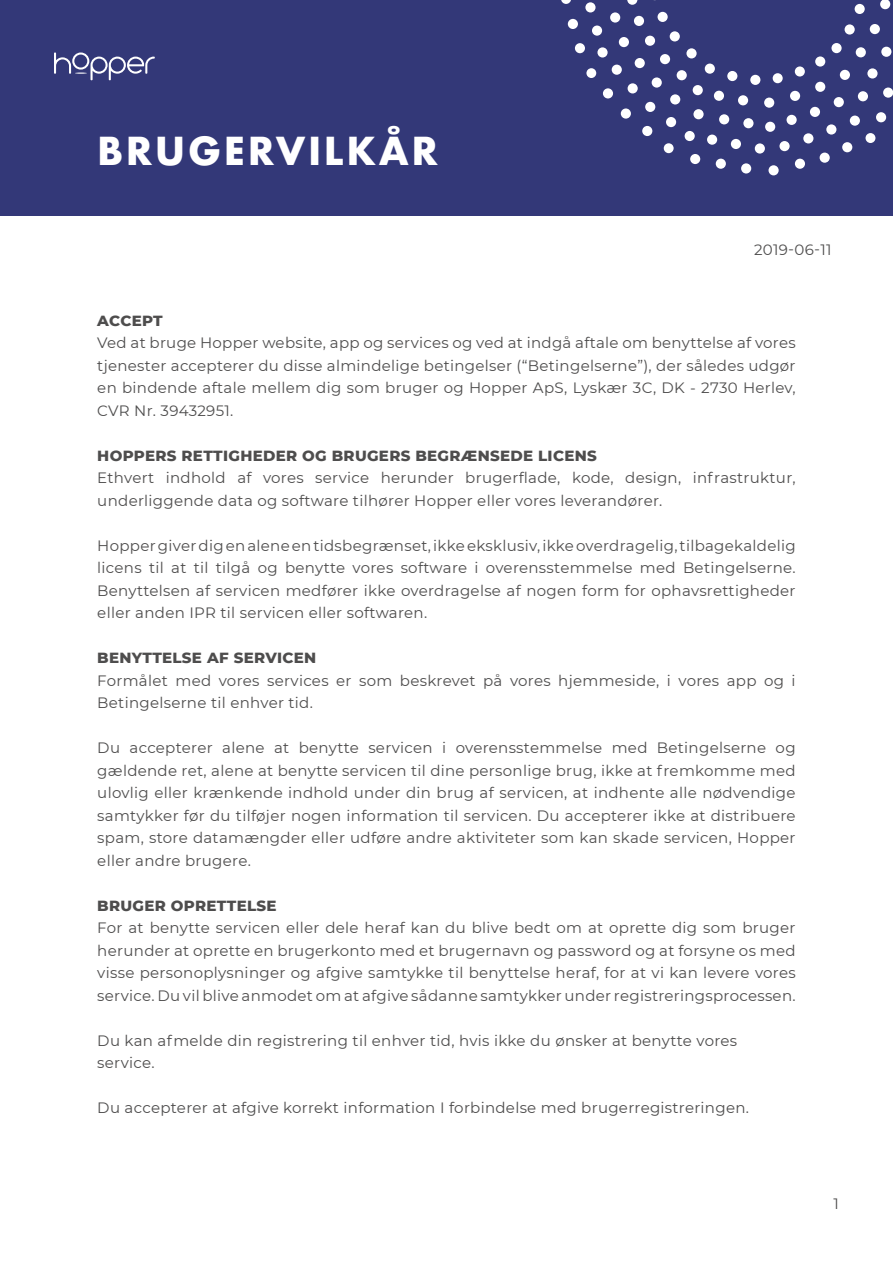
<style>
.page{position:relative;width:893px;height:1263px;background:#fff}
.page>*{position:absolute;margin:0;border:0;box-sizing:border-box;transform-origin:0 0}
.t1{font:700 37.5px "Futura";letter-spacing:.07em;color:#fff}
.t2{font:15px/22.5px "Montserrat";letter-spacing:.02em;color:#4e4d4d;text-align:justify}
.t3{font:800 15px "Montserrat";letter-spacing:.02em;color:#4e4d4d}
</style>
<div class="page">
<div style="left:0;top:0;width:893px;height:216px;background:#333878"></div>
<svg style="left:561px;top:0;width:10px;height:4px"></svg>
<div style="left:610px;top:12px;width:10px;height:11px;background:#fff;border-radius:50%"></div>
<div style="left:592px;top:26px;width:10px;height:10px;background:#fff;border-radius:50%"></div>
<div style="left:585px;top:2px;width:10px;height:10px;background:#fff;border-radius:50%"></div>
<div style="left:568px;top:19px;width:10px;height:10px;background:#fff;border-radius:50%"></div>
<div style="left:575px;top:43px;width:10px;height:10px;background:#fff;border-radius:50%"></div>
<div style="left:586px;top:68px;width:10px;height:10px;background:#fff;border-radius:50%"></div>
<div style="left:603px;top:88px;width:10px;height:10px;background:#fff;border-radius:50%"></div>
<div style="left:621px;top:108px;width:10px;height:11px;background:#fff;border-radius:50%"></div>
<div style="left:645px;top:102px;width:10px;height:10px;background:#fff;border-radius:50%"></div>
<div style="left:642px;top:126px;width:10px;height:10px;background:#fff;border-radius:50%"></div>
<div style="left:664px;top:143px;width:10px;height:10px;background:#fff;border-radius:50%"></div>
<div style="left:690px;top:154px;width:10px;height:10px;background:#fff;border-radius:50%"></div>
<div style="left:716px;top:159px;width:10px;height:10px;background:#fff;border-radius:50%"></div>
<div style="left:731px;top:139px;width:10px;height:10px;background:#fff;border-radius:50%"></div>
<div style="left:755px;top:143px;width:10px;height:11px;background:#fff;border-radius:50%"></div>
<div style="left:741px;top:163px;width:10px;height:11px;background:#fff;border-radius:50%"></div>
<div style="left:768px;top:165px;width:11px;height:10px;background:#fff;border-radius:50%"></div>
<div style="left:795px;top:159px;width:10px;height:10px;background:#fff;border-radius:50%"></div>
<div style="left:779px;top:141px;width:11px;height:10px;background:#fff;border-radius:50%"></div>
<div style="left:803px;top:133px;width:10px;height:10px;background:#fff;border-radius:50%"></div>
<div style="left:820px;top:153px;width:10px;height:10px;background:#fff;border-radius:50%"></div>
<div style="left:842px;top:142px;width:10px;height:10px;background:#fff;border-radius:50%"></div>
<div style="left:826px;top:124px;width:10px;height:11px;background:#fff;border-radius:50%"></div>
<div style="left:810px;top:107px;width:10px;height:10px;background:#fff;border-radius:50%"></div>
<div style="left:815px;top:82px;width:10px;height:10px;background:#fff;border-radius:50%"></div>
<div style="left:790px;top:91px;width:10px;height:10px;background:#fff;border-radius:50%"></div>
<div style="left:786px;top:115px;width:11px;height:10px;background:#fff;border-radius:50%"></div>
<div style="left:764px;top:98px;width:10px;height:10px;background:#fff;border-radius:50%"></div>
<div style="left:765px;top:122px;width:10px;height:10px;background:#fff;border-radius:50%"></div>
<div style="left:743px;top:118px;width:10px;height:10px;background:#fff;border-radius:50%"></div>
<div style="left:738px;top:95px;width:10px;height:10px;background:#fff;border-radius:50%"></div>
<div style="left:714px;top:91px;width:10px;height:10px;background:#fff;border-radius:50%"></div>
<div style="left:693px;top:109px;width:11px;height:10px;background:#fff;border-radius:50%"></div>
<div style="left:719px;top:114px;width:10px;height:10px;background:#fff;border-radius:50%"></div>
<div style="left:707px;top:135px;width:10px;height:10px;background:#fff;border-radius:50%"></div>
<div style="left:685px;top:131px;width:10px;height:10px;background:#fff;border-radius:50%"></div>
<div style="left:666px;top:117px;width:10px;height:10px;background:#fff;border-radius:50%"></div>
<div style="left:670px;top:94px;width:10px;height:11px;background:#fff;border-radius:50%"></div>
<div style="left:652px;top:77px;width:10px;height:11px;background:#fff;border-radius:50%"></div>
<div style="left:628px;top:83px;width:10px;height:10px;background:#fff;border-radius:50%"></div>
<div style="left:612px;top:65px;width:10px;height:10px;background:#fff;border-radius:50%"></div>
<div style="left:597px;top:47px;width:11px;height:11px;background:#fff;border-radius:50%"></div>
<div style="left:619px;top:37px;width:10px;height:10px;background:#fff;border-radius:50%"></div>
<div style="left:635px;top:58px;width:10px;height:10px;background:#fff;border-radius:50%"></div>
<div style="left:645px;top:36px;width:10px;height:10px;background:#fff;border-radius:50%"></div>
<div style="left:634px;top:16px;width:10px;height:10px;background:#fff;border-radius:50%"></div>
<svg style="left:627px;top:0;width:10px;height:5px"></svg>
<div style="left:658px;top:12px;width:10px;height:10px;background:#fff;border-radius:50%"></div>
<div style="left:670px;top:31px;width:10px;height:10px;background:#fff;border-radius:50%"></div>
<div style="left:686px;top:48px;width:11px;height:10px;background:#fff;border-radius:50%"></div>
<div style="left:660px;top:54px;width:10px;height:10px;background:#fff;border-radius:50%"></div>
<div style="left:677px;top:70px;width:10px;height:10px;background:#fff;border-radius:50%"></div>
<div style="left:693px;top:85px;width:10px;height:10px;background:#fff;border-radius:50%"></div>
<div style="left:705px;top:64px;width:10px;height:10px;background:#fff;border-radius:50%"></div>
<div style="left:727px;top:71px;width:10px;height:10px;background:#fff;border-radius:50%"></div>
<div style="left:750px;top:75px;width:10px;height:10px;background:#fff;border-radius:50%"></div>
<div style="left:773px;top:73px;width:10px;height:10px;background:#fff;border-radius:50%"></div>
<div style="left:795px;top:66px;width:10px;height:11px;background:#fff;border-radius:50%"></div>
<div style="left:815px;top:56px;width:10px;height:11px;background:#fff;border-radius:50%"></div>
<div style="left:831px;top:43px;width:11px;height:10px;background:#fff;border-radius:50%"></div>
<div style="left:845px;top:24px;width:10px;height:11px;background:#fff;border-radius:50%"></div>
<div style="left:855px;top:4px;width:10px;height:10px;background:#fff;border-radius:50%"></div>
<div style="left:880px;top:0;width:10px;height:9px;background:#fff;border-radius:50%"></div>
<div style="left:870px;top:24px;width:10px;height:10px;background:#fff;border-radius:50%"></div>
<div style="left:881px;top:47px;width:10px;height:10px;background:#fff;border-radius:50%"></div>
<div style="left:856px;top:47px;width:10px;height:10px;background:#fff;border-radius:50%"></div>
<div style="left:867px;top:68px;width:10px;height:11px;background:#fff;border-radius:50%"></div>
<div style="left:840px;top:70px;width:10px;height:10px;background:#fff;border-radius:50%"></div>
<div style="left:834px;top:97px;width:10px;height:10px;background:#fff;border-radius:50%"></div>
<div style="left:858px;top:91px;width:10px;height:10px;background:#fff;border-radius:50%"></div>
<div style="left:883px;top:88px;width:10px;height:10px;background:#fff;border-radius:50%"></div>
<div style="left:850px;top:116px;width:10px;height:10px;background:#fff;border-radius:50%"></div>
<div style="left:865px;top:133px;width:10px;height:10px;background:#fff;border-radius:50%"></div>
<div style="left:876px;top:112px;width:10px;height:10px;background:#fff;border-radius:50%"></div>
<svg style="left:54px;top:53px;width:101px;height:27px"></svg>
<h1 class="t1" style="left:97px;top:124px;width:342px">BRUGERVILKÅR</h1>
<p class="t2" style="left:754px;top:238px;width:79px">2019-06-11</p>
<p class="t3" style="left:97px;top:309px;width:67px">ACCEPT</p>
<p class="t2" style="left:97px;top:331px;width:700px">Ved at bruge Hopper website, app og services og ved at indgå aftale om benyttelse af vores tjenester accepterer du disse almindelige betingelser (“Betingelserne”), der således udgør en bindende aftale mellem dig som bruger og Hopper ApS, Lyskær 3C, DK - 2730 Herlev, CVR Nr. 39432951.</p>
<p class="t3" style="left:97px;top:444px;width:501px">HOPPERS RETTIGHEDER OG BRUGERS BEGRÆNSEDE LICENS</p>
<p class="t2" style="left:97px;top:466px;width:700px">Ethvert indhold af vores service herunder brugerflade, kode, design, infrastruktur, underliggende data og software tilhører Hopper eller vores leverandører.</p>
<p class="t2" style="left:97px;top:533px;width:700px">Hopper giver dig en alene en tidsbegrænset, ikke eksklusiv, ikke overdragelig, tilbagekaldelig licens til at til tilgå og benytte vores software i overensstemmelse med Betingelserne.<br>Benyttelsen af servicen medfører ikke overdragelse af nogen form for ophavsrettigheder eller anden IPR til servicen eller softwaren.</p>
<p class="t3" style="left:97px;top:647px;width:220px">BENYTTELSE AF SERVICEN</p>
<p class="t2" style="left:97px;top:668px;width:700px">Formålet med vores services er som beskrevet på vores hjemmeside, i vores app og i<br>Betingelserne til enhver tid.</p>
<p class="t2" style="left:97px;top:736px;width:700px">Du accepterer alene at benytte servicen i overensstemmelse med Betingelserne og gældende ret, alene at benytte servicen til dine personlige brug, ikke at fremkomme med ulovlig eller krænkende indhold under din brug af servicen, at indhente alle nødvendige samtykker før du tilføjer nogen information til servicen. Du accepterer ikke at distribuere spam, store datamængder eller udføre andre aktiviteter som kan skade servicen, Hopper eller andre brugere.</p>
<p class="t3" style="left:97px;top:894px;width:181px">BRUGER OPRETTELSE</p>
<p class="t2" style="left:97px;top:916px;width:700px">For at benytte servicen eller dele heraf kan du blive bedt om at oprette dig som bruger herunder at oprette en brugerkonto med et brugernavn og password og at forsyne os med visse personoplysninger og afgive samtykke til benyttelse heraf, for at vi kan levere vores service. Du vil blive anmodet om at afgive sådanne samtykker under registreringsprocessen.</p>
<p class="t2" style="left:97px;top:1028px;width:641px">Du kan afmelde din registrering til enhver tid, hvis ikke du ønsker at benytte vores service.</p>
<p class="t2" style="left:97px;top:1096px;width:653px">Du accepterer at afgive korrekt information I forbindelse med brugerregistreringen.</p>
<p class="t2" style="left:833px;top:1192px;width:7px">1</p>
</div>
